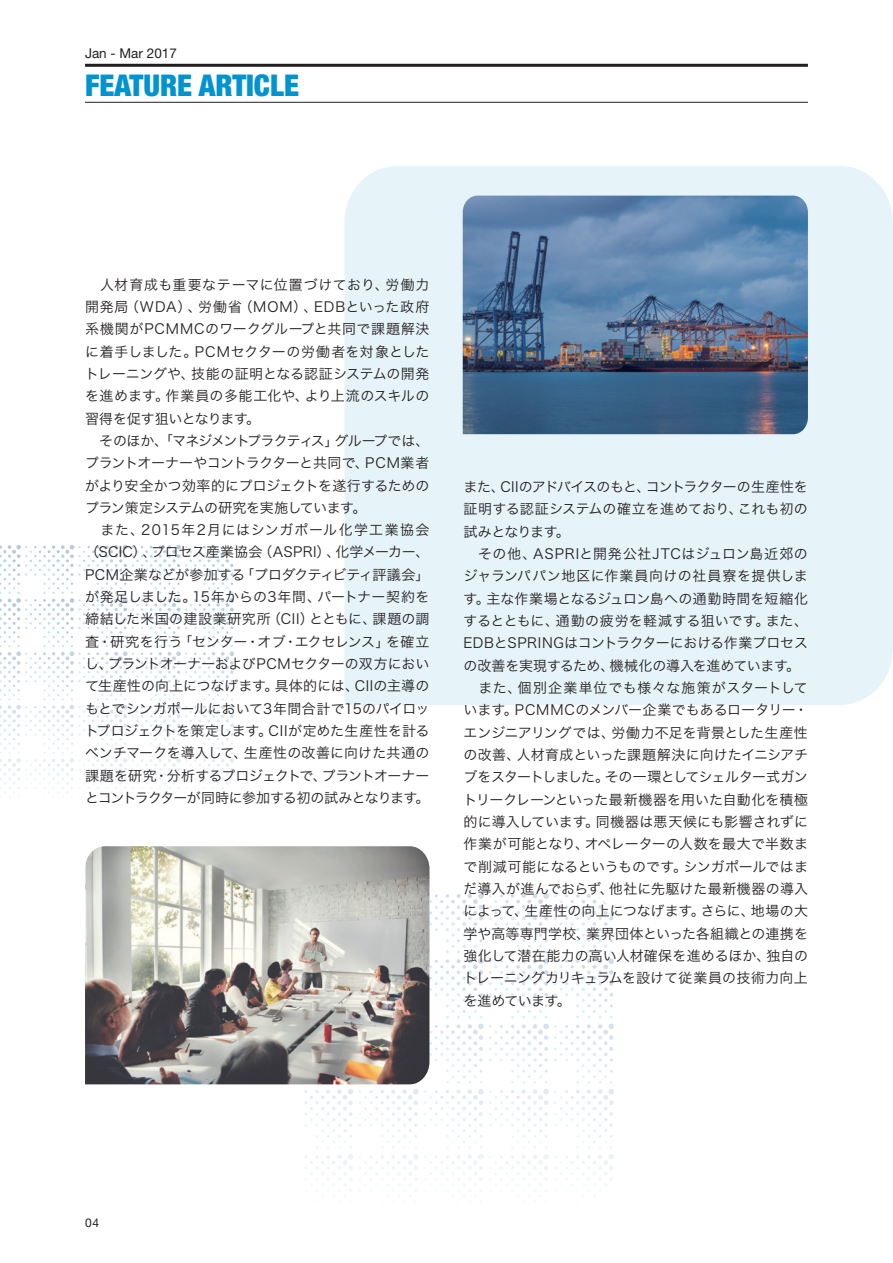
<style>
.page{position:relative;width:893px;height:1263px;background:#fff}
.page>*{position:absolute;margin:0;border:0;box-sizing:border-box;transform-origin:0 0}
.t1{font:900 condensed 30px "Helvetica Neue";color:#0093d0}
.body-Section{font:13.95px/22.4px "Hira Kaku Pro W3";letter-spacing:-.015em;color:#231f20;text-align:justify}
.Nibs_Bodytext_No_Ind{font:13.5px "Helvetica Neue";color:#231f20}
.t2{font:12px "Helvetica Neue";color:#231f20}
</style>
<div class="page">
<div style="left:344px;top:166px;width:549px;height:539px;background:#e6f4fa"></div>
<svg style="left:0;top:545px;width:234px;height:252px"></svg>
<svg style="left:302px;top:893px;width:312px;height:299px"></svg>
<img style="left:85px;top:846px;width:344px;height:238px">
<img style="left:463px;top:196px;width:345px;height:238px">
<hr style="left:85px;top:64px;width:723px;height:3px;background:#231f20">
<hr style="left:85px;top:102px;width:723px;height:1px;background:#231f20">
<p class="Nibs_Bodytext_No_Ind" style="left:85px;top:45px;width:93px">Jan - Mar 2017</p>
<p class="t1" style="left:85px;top:67px;width:215px">FEATURE ARTICLE</p>
<p class="body-Section" style="left:85px;top:272px;width:346px">　人材育成も重要なテーマに位置づけており、労働力開発局（WDA）、労働省（MOM）、EDBといった政府系機関がPCMMCのワークグループと共同で課題解決に着手しました。PCMセクターの労働者を対象としたトレーニングや、技能の証明となる認証システムの開発を進めます。作業員の多能工化や、より上流のスキルの習得を促す狙いとなります。</p>
<p class="body-Section" style="left:85px;top:428px;width:346px">　そのほか、「マネジメントプラクティス」グループでは、プラントオーナーやコントラクターと共同で、PCM業者がより安全かつ効率的にプロジェクトを遂行するためのプラン策定システムの研究を実施しています。</p>
<p class="body-Section" style="left:85px;top:518px;width:346px">　また、2015年2月にはシンガポール化学工業協会（SCIC）、プロセス産業協会（ASPRI）、化学メーカー、PCM企業などが参加する「プロダクティビティ評議会」が発足しました。15年からの3年間、パートナー契約を締結した米国の建設業研究所（CII）とともに、課題の調査・研究を行う「センター・オブ・エクセレンス」を確立し、プラントオーナーおよびPCMセクターの双方において生産性の向上につなげます。具体的には、CIIの主導のもとでシンガポールにおいて3年間合計で15のパイロットプロジェクトを策定します。CIIが定めた生産性を計るベンチマークを導入して、生産性の改善に向けた共通の課題を研究・分析するプロジェクトで、プラントオーナーとコントラクターが同時に参加する初の試みとなります。</p>
<p class="body-Section" style="left:463px;top:475px;width:346px">また、CIIのアドバイスのもと、コントラクターの生産性を証明する認証システムの確立を進めており、これも初の試みとなります。</p>
<p class="body-Section" style="left:463px;top:542px;width:346px">　その他、ASPRIと開発公社JTCはジュロン島近郊のジャランパパン地区に作業員向けの社員寮を提供します。主な作業場となるジュロン島への通勤時間を短縮化するとともに、通勤の疲労を軽減する狙いです。また、EDBとSPRINGはコントラクターにおける作業プロセスの改善を実現するため、機械化の導入を進めています。</p>
<p class="body-Section" style="left:463px;top:675px;width:346px">　また、個別企業単位でも様々な施策がスタートしています。PCMMCのメンバー企業でもあるロータリー・エンジニアリングでは、労働力不足を背景とした生産性の改善、人材育成といった課題解決に向けたイニシアチブをスタートしました。その一環としてシェルター式ガントリークレーンといった最新機器を用いた自動化を積極的に導入しています。同機器は悪天候にも影響されずに作業が可能となり、オペレーターの人数を最大で半数まで削減可能になるというものです。シンガポールではまだ導入が進んでおらず、他社に先駆けた最新機器の導入によって、生産性の向上につなげます。さらに、地場の大学や高等専門学校、業界団体といった各組織との連携を強化して潜在能力の高い人材確保を進めるほか、独自のトレーニングカリキュラムを設けて従業員の技術力向上を進めています。</p>
<p class="t2" style="left:85px;top:1215px;width:16px">04</p>
</div>
